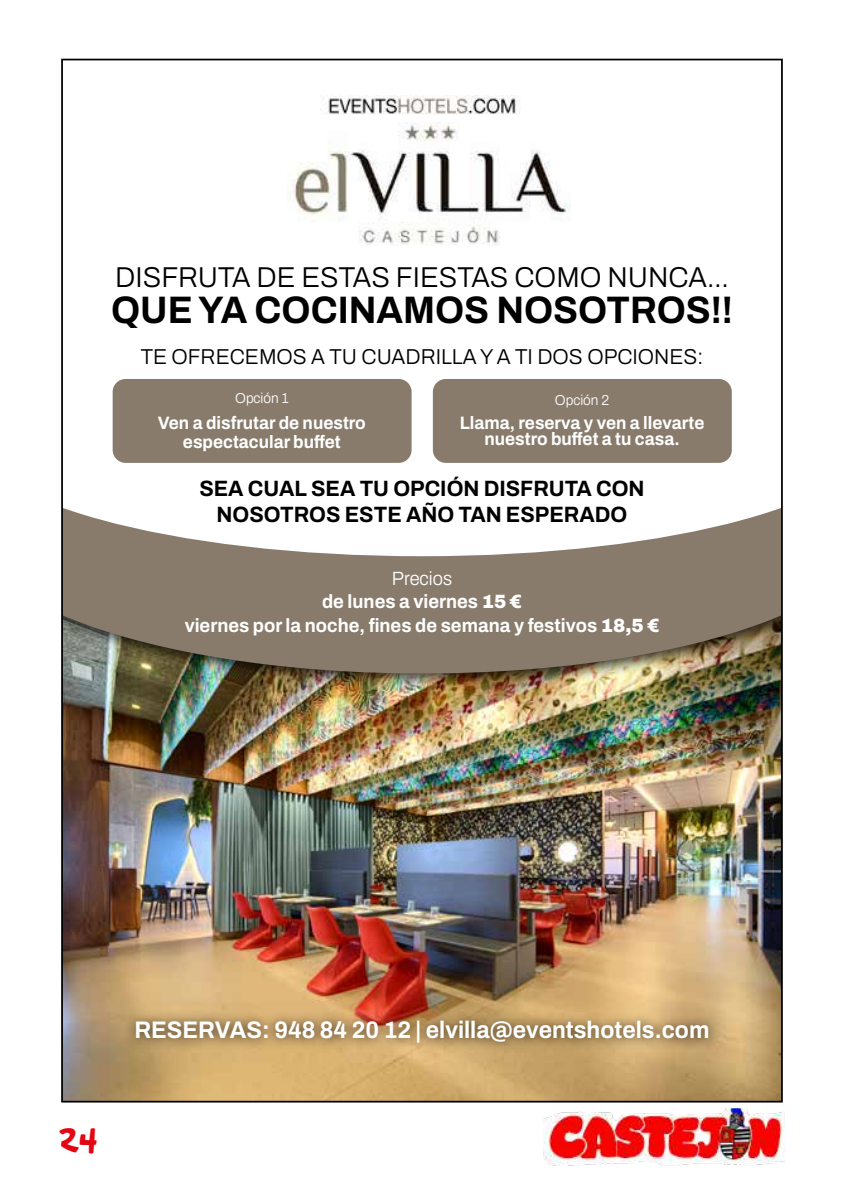
<style>
.page{position:relative;width:844px;height:1191px;background:#fff}
.page>*{position:absolute;margin:0;border:0;box-sizing:border-box;transform-origin:0 0}
.t1{font:700 38.32px "Archivo";color:#000;scale:.96 1}
.t2{font:35px "Arnold 21";color:#e30613}
.t3{font:300 28.7px "Archivo";color:#000;scale:.96 1}
.t4{font:700 23.97px "Archivo";color:#fff;scale:.96 1}
.t5{font:700 22.22px/26.6px "Archivo";color:#000;text-align:center;scale:.96 1}
.t6{font:300 21.53px "Archivo";color:#000;scale:.96 1}
.t7{font:700 19.25px/22.9px "Archivo";color:#fff;text-align:center;scale:.96 1}
.t8{font:700 18.03px/19.2px "Archivo";color:#fff;text-align:center;scale:.96 1}
.t9{font:300 14.35px "Archivo";color:#fff;scale:.96 1}
.s1{font-weight:300}
.s2{font-weight:900}
</style>
<div class="page">
<img style="left:543px;top:1108px;width:241px;height:58px">
<img style="left:61px;top:58px;width:722px;height:1045px">
<h3 class="t3" style="left:115px;top:256px;width:640px">DISFRUTA DE ESTAS FIESTAS COMO NUNCA…</h3>
<h1 class="t1" style="left:111px;top:281px;width:649px">QUE YA COCINAMOS NOSOTROS!!</h1>
<p class="t6" style="left:141px;top:341px;width:587px">TE OFRECEMOS A TU CUADRILLA Y A TI DOS OPCIONES:</p>
<p class="t9" style="left:235px;top:387px;width:57px">Opción 1</p>
<p class="t8" style="left:158px;top:413px;width:218px">Ven a disfrutar de nuestro espectacular buffet</p>
<p class="t9" style="left:554px;top:389px;width:58px">Opción 2</p>
<p class="t8" style="left:459px;top:414px;width:256px;line-height:16.8px">Llama, reserva y ven a llevarte nuestro buffet a tu casa.</p>
<p class="t5" style="left:199px;top:475px;width:465px">SEA CUAL SEA TU OPCIÓN DISFRUTA CON<br>NOSOTROS ESTE AÑO TAN ESPERADO</p>
<p class="t7" style="left:185px;top:567px;width:496px"><span class="s1">Precios<br></span>de lunes a viernes <span class="s2">15 €<br></span>viernes por la noche, fines de semana y festivos <span class="s2">18,5 €</span></p>
<h2 class="t2" style="left:60px;top:1116px;width:41px">24</h2>
<h3 class="t4" style="left:134px;top:1012px;width:600px">RESERVAS: 948 84 20 12 | elvilla@eventshotels.com</h3>
</div>
